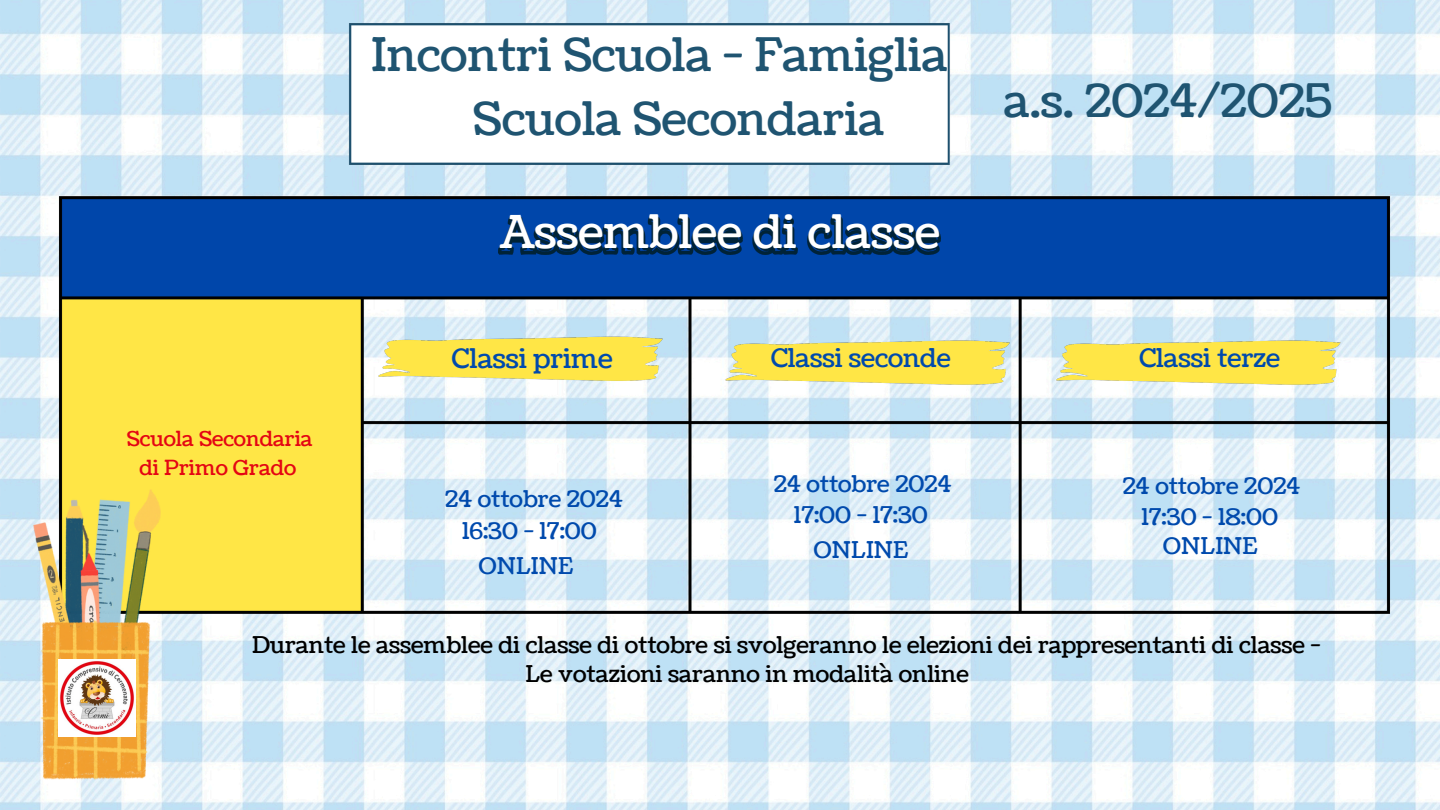
<style>
.page{position:relative;width:1440px;height:810px;background:#fff}
.page>*{position:absolute;margin:0;border:0;box-sizing:border-box;transform-origin:0 0}
.t1{font:46px "Coustard";color:#1f5471}
.t2{font:46px "Coustard";color:#fff}
.t3{font:27px "Coustard";color:#004aad}
.t4{font:25.8px "Coustard";color:#004aad}
.t5{font:23px "Coustard";color:#000}
.t6{font:23px "Coustard";color:#004aad}
.t7{font:20.8px "Coustard";color:#e40613}
</style>
<div class="page">
<img style="left:0;top:0;width:1440px;height:810px">
<img style="left:55px;top:192px;width:1339px;height:426px">
<img style="left:34px;top:490px;width:127px;height:290px">
<img style="left:59px;top:660px;width:77px;height:77px">
<img style="left:345px;top:19px;width:610px;height:151px">
<img style="left:498px;top:217px;width:443px;height:38px">
<p class="t1" style="left:371px;top:24px;width:578px">Incontri Scuola - Famiglia</p>
<h3 class="t1" style="left:473px;top:88px;width:413px">Scuola Secondaria</h3>
<h2 class="t2" style="left:500px;top:201px;width:441px">Assemblee di classe</h2>
<p class="t1" style="left:1004px;top:70px;width:330px">a.s. 2024/2025</p>
<p class="t7" style="left:127px;top:425px;width:187px">Scuola Secondaria</p>
<p class="t7" style="left:140px;top:454px;width:158px">di Primo Grado</p>
<h1 class="t3" style="left:452px;top:341px;width:162px">Classi prime</h1>
<p class="t4" style="left:771px;top:341px;width:181px">Classi seconde</p>
<h2 class="t4" style="left:1139px;top:341px;width:142px">Classi terze</h2>
<p class="t6" style="left:445px;top:484px;width:179px">24 ottobre 2024</p>
<h2 class="t6" style="left:462px;top:515px;width:136px">16:30 - 17:00</h2>
<p class="t6" style="left:479px;top:550px;width:96px">ONLINE</p>
<h3 class="t6" style="left:774px;top:468px;width:179px">24 ottobre 2024</h3>
<p class="t6" style="left:794px;top:500px;width:135px">17:00 - 17:30</p>
<p class="t6" style="left:1123px;top:470px;width:179px">24 ottobre 2024</p>
<p class="t6" style="left:1142px;top:502px;width:138px">17:30 - 18:00</p>
<p class="t6" style="left:814px;top:534px;width:96px">ONLINE</p>
<p class="t6" style="left:1163px;top:531px;width:96px">ONLINE</p>
<p class="t5" style="left:252px;top:629px;width:1070px">Durante le assemblee di classe di ottobre si svolgeranno le elezioni dei rappresentanti di classe -</p>
<h3 class="t5" style="left:525px;top:658px;width:445px">Le votazioni saranno in modalità online</h3>
</div>
